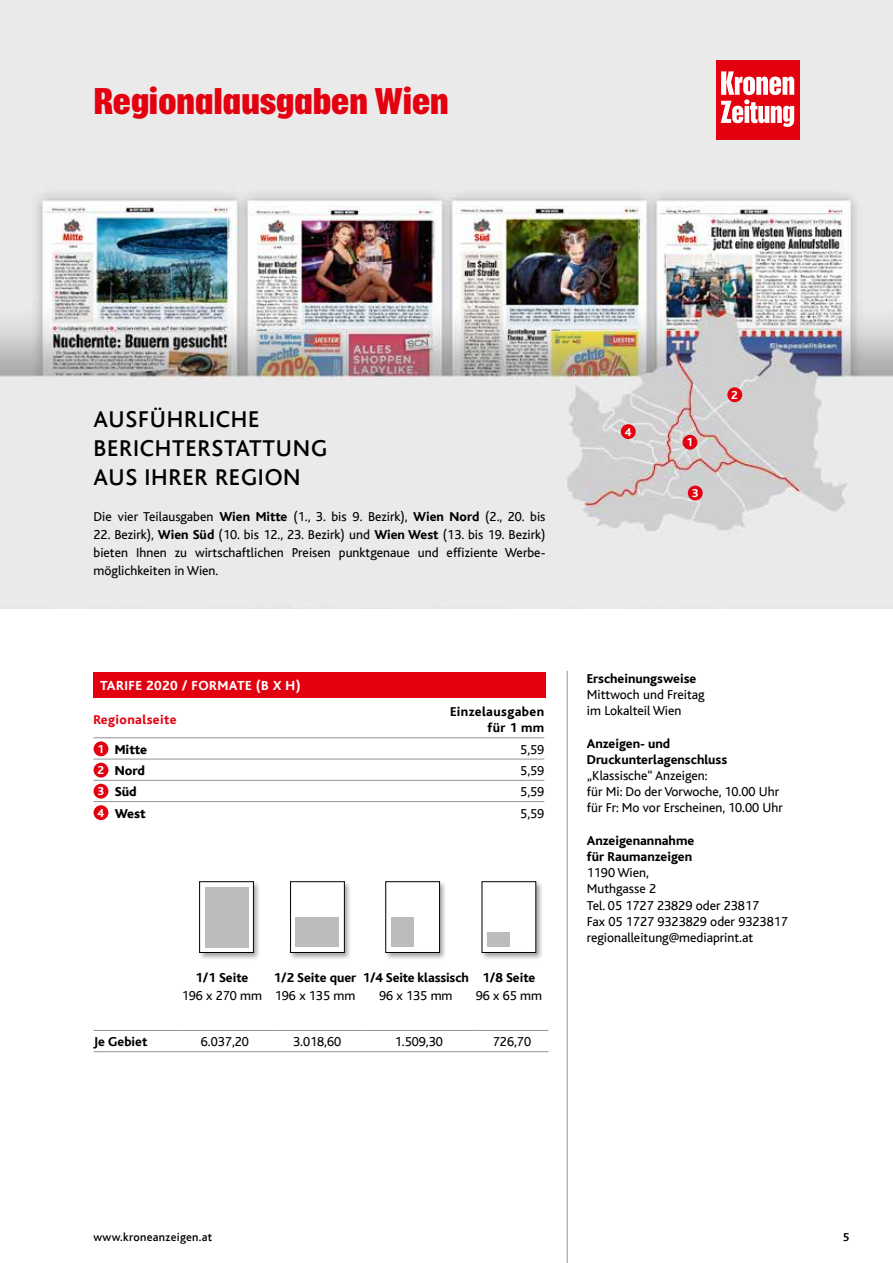
<style>
.page{position:relative;width:893px;height:1263px;background:#fff}
.page>*{position:absolute;margin:0;border:0;box-sizing:border-box;transform-origin:0 0}
.t1{font:700 condensed 36px "Placard";color:#e3000f}
.t2{font:500 24px/28.8px "Bliss";letter-spacing:.03em;color:#000}
.t3{font:800 13.8px "Bliss";letter-spacing:.03em;color:#fff}
.t4{font:13.5px/16.2px "Bliss";color:#000}
.t5{font:800 13.5px/16.2px "Bliss";color:#000}
.t6{font:800 13.5px/16.2px "Bliss";letter-spacing:.03em;color:#000;text-align:right}
.t7{font:800 13.5px "Bliss";color:#000}
.t8{font:800 13.5px "Bliss";letter-spacing:.03em;color:#e3000f}
.t9{font:500 12px "Bliss";letter-spacing:.025em;color:#000}
.t10{font:800 12px/21.3px "Bliss";color:#fff;text-align:justify}
.t11{font:700 12px "Bliss";color:#000}
.s1{font-weight:800}
</style>
<div class="page">
<img style="left:0;top:0;width:893px;height:608px">
<div style="left:94px;top:672px;width:452px;height:25px;background:#e3000f"></div>
<svg style="left:94px;top:801px;width:21px;height:1px"></svg>
<hr style="left:115px;top:801px;width:148px;height:1px;background:#919292">
<hr style="left:263px;top:801px;width:281px;height:1px;background:#919292">
<svg style="left:94px;top:780px;width:21px;height:1px"></svg>
<hr style="left:115px;top:780px;width:148px;height:1px;background:#919292">
<hr style="left:263px;top:780px;width:281px;height:1px;background:#919292">
<svg style="left:94px;top:759px;width:21px;height:1px"></svg>
<hr style="left:115px;top:759px;width:148px;height:1px;background:#919292">
<hr style="left:263px;top:759px;width:281px;height:1px;background:#919292">
<svg style="left:94px;top:737px;width:21px;height:1px"></svg>
<hr style="left:115px;top:737px;width:148px;height:1px;background:#919292">
<hr style="left:263px;top:737px;width:281px;height:1px;background:#919292">
<hr style="left:94px;top:1030px;width:84px;height:1px;background:#919292">
<hr style="left:178px;top:1030px;width:94px;height:1px;background:#919292">
<hr style="left:272px;top:1030px;width:90px;height:1px;background:#919292">
<hr style="left:362px;top:1030px;width:113px;height:1px;background:#919292">
<hr style="left:475px;top:1030px;width:73px;height:1px;background:#919292">
<hr style="left:94px;top:1051px;width:84px;height:1px;background:#919292">
<hr style="left:178px;top:1051px;width:94px;height:1px;background:#919292">
<hr style="left:272px;top:1051px;width:90px;height:1px;background:#919292">
<hr style="left:362px;top:1051px;width:113px;height:1px;background:#919292">
<hr style="left:475px;top:1051px;width:73px;height:1px;background:#919292">
<div style="left:289px;top:880px;width:63px;height:80px;background:#000;opacity:.35"></div>
<div style="left:291px;top:882px;width:53px;height:70px;background:#fff"></div>
<div style="left:290px;top:881px;width:55px;height:72px;border:1px solid #000"></div>
<div style="left:296px;top:917px;width:43px;height:30px;background:#bdbcbc"></div>
<div style="left:384px;top:880px;width:63px;height:80px;background:#000;opacity:.35"></div>
<div style="left:386px;top:882px;width:54px;height:70px;background:#fff"></div>
<div style="left:386px;top:881px;width:54px;height:72px;border:1px solid #000"></div>
<div style="left:391px;top:917px;width:22px;height:30px;background:#bdbcbc"></div>
<div style="left:198px;top:880px;width:63px;height:80px;background:#000;opacity:.35"></div>
<div style="left:200px;top:882px;width:53px;height:70px;background:#fff"></div>
<div style="left:199px;top:881px;width:55px;height:72px;border:1px solid #000"></div>
<div style="left:205px;top:887px;width:43px;height:60px;background:#bdbcbc"></div>
<div style="left:480px;top:880px;width:63px;height:80px;background:#000;opacity:.35"></div>
<div style="left:482px;top:882px;width:54px;height:70px;background:#fff"></div>
<div style="left:482px;top:881px;width:54px;height:72px;border:1px solid #000"></div>
<div style="left:487px;top:933px;width:22px;height:14px;background:#bdbcbc"></div>
<hr style="left:567px;top:671px;width:1px;height:592px;background:#919292">
<div style="left:94px;top:741px;width:14px;height:15px;background:#e3000f;border-radius:50%"></div>
<div style="left:94px;top:763px;width:14px;height:14px;background:#e3000f;border-radius:50%"></div>
<div style="left:94px;top:784px;width:14px;height:15px;background:#e3000f;border-radius:50%"></div>
<div style="left:94px;top:805px;width:14px;height:15px;background:#e3000f;border-radius:50%"></div>
<div style="left:682px;top:435px;width:15px;height:15px;background:#e3000f;border-radius:50%"></div>
<div style="left:727px;top:387px;width:15px;height:15px;background:#e3000f;border-radius:50%"></div>
<div style="left:688px;top:486px;width:15px;height:14px;background:#e3000f;border-radius:50%"></div>
<div style="left:621px;top:424px;width:15px;height:15px;background:#e3000f;border-radius:50%"></div>
<div style="left:716px;top:60px;width:83px;height:80px;background:#e3000f"></div>
<svg style="left:721px;top:71px;width:73px;height:56px"></svg>
<h1 class="t1" style="left:94px;top:82px;width:357px">Regionalausgaben Wien</h1>
<h2 class="t2" style="left:94px;top:406px;width:235px">AUSFÜHRLICHE<br>BERICHTERSTATTUNG<br>AUS IHRER REGION</h2>
<p class="t4" style="left:94px;top:509px;width:453px">Die vier Teilausgaben <span class="s1">Wien Mitte</span> (1., 3. bis 9. Bezirk), <span class="s1">Wien Nord</span> (2., 20. bis</p>
<p class="t4" style="left:94px;top:526px;width:453px;line-height:18px;text-align:justify">22. Bezirk), <span class="s1">Wien Süd</span> (10. bis 12., 23. Bezirk) und <span class="s1">Wien West</span> (13. bis 19. Bezirk) bieten Ihnen zu wirtschaftlichen Preisen punktgenaue und effiziente Werbe&shy;möglichkeiten in Wien.</p>
<p class="t3" style="left:100px;top:678px;width:202px">TARIFE 2020 / FORMATE (B X H)</p>
<p class="t8" style="left:94px;top:712px;width:85px">Regionalseite</p>
<p class="t6" style="left:450px;top:704px;width:96px">Einzelausgaben für 1 mm</p>
<p class="t7" style="left:115px;top:742px;width:34px">Mitte</p>
<p class="t4" style="left:520px;top:741px;width:26px">5,59</p>
<p class="t7" style="left:115px;top:763px;width:32px">Nord</p>
<p class="t4" style="left:520px;top:763px;width:26px">5,59</p>
<p class="t7" style="left:115px;top:785px;width:23px">Süd</p>
<p class="t4" style="left:520px;top:784px;width:26px">5,59</p>
<p class="t7" style="left:115px;top:806px;width:32px">West</p>
<p class="t4" style="left:520px;top:805px;width:26px">5,59</p>
<p class="t10" style="left:97px;top:738px;width:8px">1<br>2<br>3<br>4</p>
<p class="t5" style="left:195px;top:970px;width:54px">1/1 Seite</p>
<p class="t4" style="left:182px;top:988px;width:82px">196 x 270 mm</p>
<p class="t5" style="left:363px;top:970px;width:107px">1/4 Seite klassisch</p>
<p class="t4" style="left:379px;top:988px;width:75px">96 x 135 mm</p>
<p class="t5" style="left:274px;top:970px;width:84px">1/2 Seite quer</p>
<p class="t4" style="left:275px;top:988px;width:82px">196 x 135 mm</p>
<p class="t5" style="left:482px;top:970px;width:54px">1/8 Seite</p>
<p class="t4" style="left:476px;top:988px;width:68px">96 x 65 mm</p>
<p class="t5" style="left:94px;top:1034px;width:55px">Je Gebiet</p>
<p class="t4" style="left:201px;top:1034px;width:50px">6.037,20</p>
<p class="t4" style="left:293px;top:1034px;width:50px">3.018,60</p>
<p class="t4" style="left:395px;top:1034px;width:50px">1.509,30</p>
<p class="t4" style="left:493px;top:1034px;width:40px">726,70</p>
<p class="t10" style="left:625px;top:421px;width:8px">4</p>
<p class="t10" style="left:686px;top:432px;width:8px">1</p>
<p class="t10" style="left:692px;top:483px;width:8px">3</p>
<p class="t10" style="left:731px;top:384px;width:8px">2</p>
<p class="t5" style="left:587px;top:670px;width:111px">Erscheinungsweise</p>
<p class="t4" style="left:587px;top:687px;width:119px">Mittwoch und Freitag im Lokalteil Wien</p>
<p class="t5" style="left:587px;top:735px;width:142px">Anzeigen- und<br>Druckunterlagenschluss</p>
<p class="t4" style="left:587px;top:768px;width:198px">„Klassische“ Anzeigen:<br>für Mi: Do der Vorwoche, 10.00 Uhr für Fr: Mo vor Erscheinen, 10.00 Uhr</p>
<p class="t5" style="left:587px;top:832px;width:109px">Anzeigenannahme für Raumanzeigen</p>
<p class="t4" style="left:587px;top:865px;width:203px">1190 Wien,<br>Muthgasse 2<br>Tel. 05 1727 23829 oder 23817<br>Fax 05 1727 9323829 oder 9323817 regionalleitung@mediaprint.at</p>
<p class="t9" style="left:94px;top:1230px;width:120px">www.kroneanzeigen.at</p>
<p class="t11" style="left:843px;top:1230px;width:8px">5</p>
</div>
